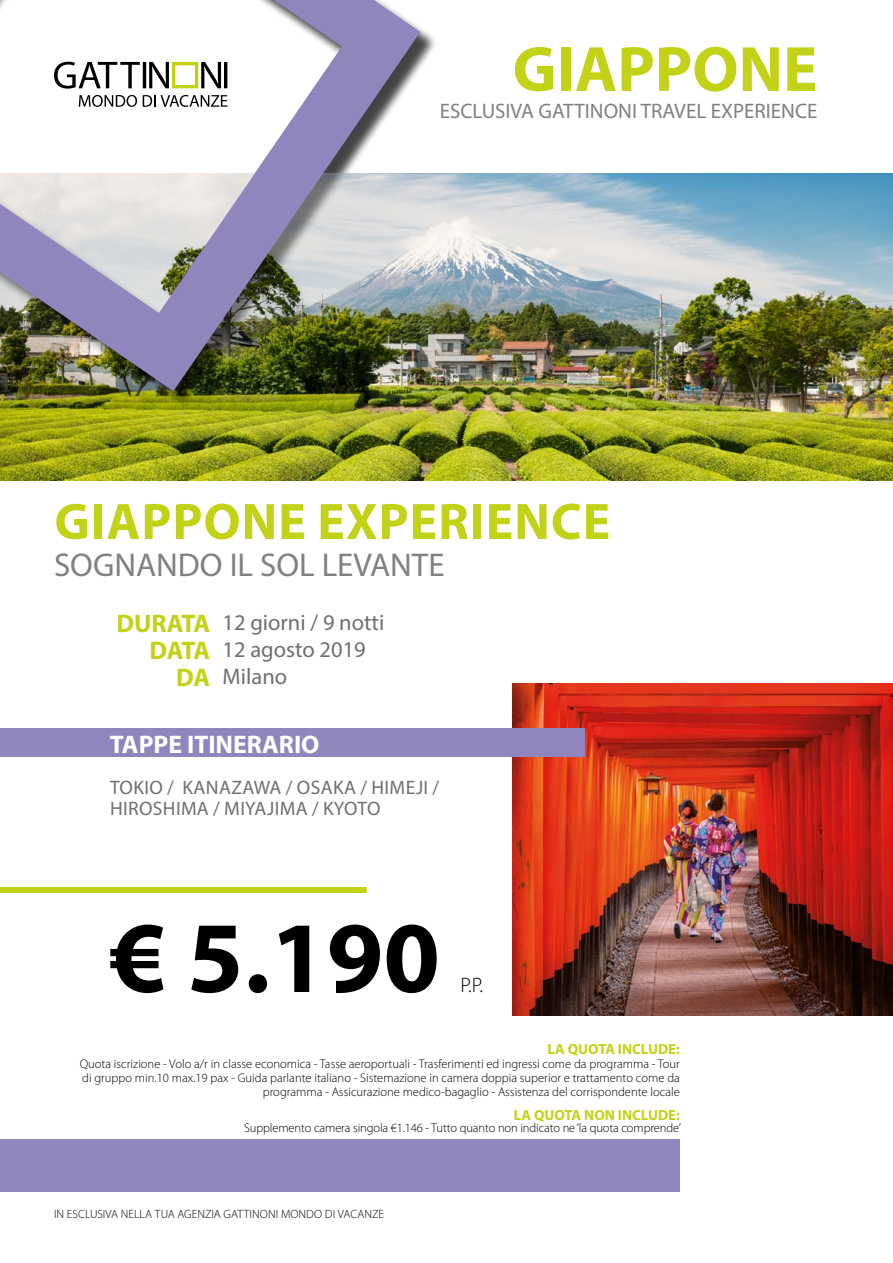
<style>
.page{position:relative;width:893px;height:1263px;background:#fff}
.page>*{position:absolute;margin:0;border:0;box-sizing:border-box;transform-origin:0 0}
.t1{font:700 102px "Myriad Pro";color:#000}
.t2{font:700 64.5px "Myriad Pro";color:#c3d217}
.t3{font:700 51.6px "Myriad Pro";letter-spacing:.02em;color:#c3d217}
.t4{font:33px "Myriad Pro";color:#808184}
.t5{font:700 25.5px "Myriad Pro";color:#fff}
.t6{font:700 25.5px/27px "Myriad Pro";letter-spacing:-.015em;color:#c3d217;text-align:right}
.t7{font:22.5px/27px "Myriad Pro";color:#706f6f}
.t8{font:21px "Myriad Pro";color:#7e8183}
.t9{font:300 21px "Myriad Pro";color:#000}
.t10{font:19.5px/21px "Myriad Pro";letter-spacing:.02em;color:#706f6f}
.t11{font:700 14.7px "Myriad Pro";color:#c3d217}
.t12{font:300 12.6px/14px "Myriad Pro";color:#000;text-align:right}
.t13{font:300 12px "Myriad Pro";letter-spacing:.005em;color:#000}
.s1{color:#808182}
</style>
<div class="page">
<img style="left:0;top:173px;width:893px;height:307px">
<div style="left:0;top:0;width:438px;height:409px;background:#000;opacity:.49"></div>
<img style="left:0;top:0;width:420px;height:391px">
<div style="left:0;top:1140px;width:680px;height:52px;background:#9185be"></div>
<img style="left:512px;top:684px;width:381px;height:331px">
<div style="left:0;top:728px;width:584px;height:29px;background:#9185be"></div>
<div style="left:0;top:887px;width:367px;height:6px;background:#c3d217"></div>
<svg style="left:54px;top:62px;width:173px;height:27px"></svg>
<svg style="left:79px;top:95px;width:58px;height:12px"></svg>
<svg style="left:143px;top:95px;width:84px;height:12px"></svg>
<h2 class="t2" style="left:513px;top:27px;width:306px">GIAPPONE</h2>
<h3 class="t8" style="left:440px;top:98px;width:379px"><span class="s1">ESCLUSIVA</span> GATTINONI TRAVEL EXPERIENCE</h3>
<h3 class="t3" style="left:55px;top:488px;width:557px">GIAPPONE EXPERIENCE</h3>
<h3 class="t4" style="left:54px;top:545px;width:392px">SOGNANDO IL SOL LEVANTE</h3>
<h3 class="t6" style="left:116px;top:609px;width:95px">DURATA<br>DATA<br>DA</h3>
<h3 class="t7" style="left:223px;top:609px;width:163px">12 giorni / 9 notti<br>12 agosto 2019<br>Milano</h3>
<h3 class="t5" style="left:110px;top:728px;width:211px">TAPPE ITINERARIO</h3>
<h3 class="t10" style="left:110px;top:777px;width:331px">TOKIO / KANAZAWA / OSAKA / HIMEJI /<br>HIROSHIMA / MIYAJIMA / KYOTO</h3>
<h1 class="t1" style="left:110px;top:891px;width:332px">€ 5.190</h1>
<h3 class="t9" style="left:461px;top:972px;width:24px">P.P.</h3>
<p class="t11" style="left:548px;top:1040px;width:134px">LA QUOTA INCLUDE:</p>
<p class="t12" style="left:80px;top:1057px;width:602px">Quota iscrizione - Volo a/r in classe economica - Tasse aeroportuali - Trasferimenti ed ingressi come da programma - Tour di gruppo min.10 max.19 pax - Guida parlante italiano - Sistemazione in camera doppia superior e trattamento come da programma - Assicurazione medico-bagaglio - Assistenza del corrispondente locale</p>
<p class="t11" style="left:514px;top:1105px;width:168px">LA QUOTA NON INCLUDE:</p>
<p class="t12" style="left:244px;top:1121px;width:439px">Supplemento camera singola €1.146 - Tutto quanto non indicato ne ‘la quota comprende’</p>
<p class="t13" style="left:54px;top:1207px;width:332px">IN ESCLUSIVA NELLA TUA AGENZIA GATTINONI MONDO DI VACANZE</p>
</div>
